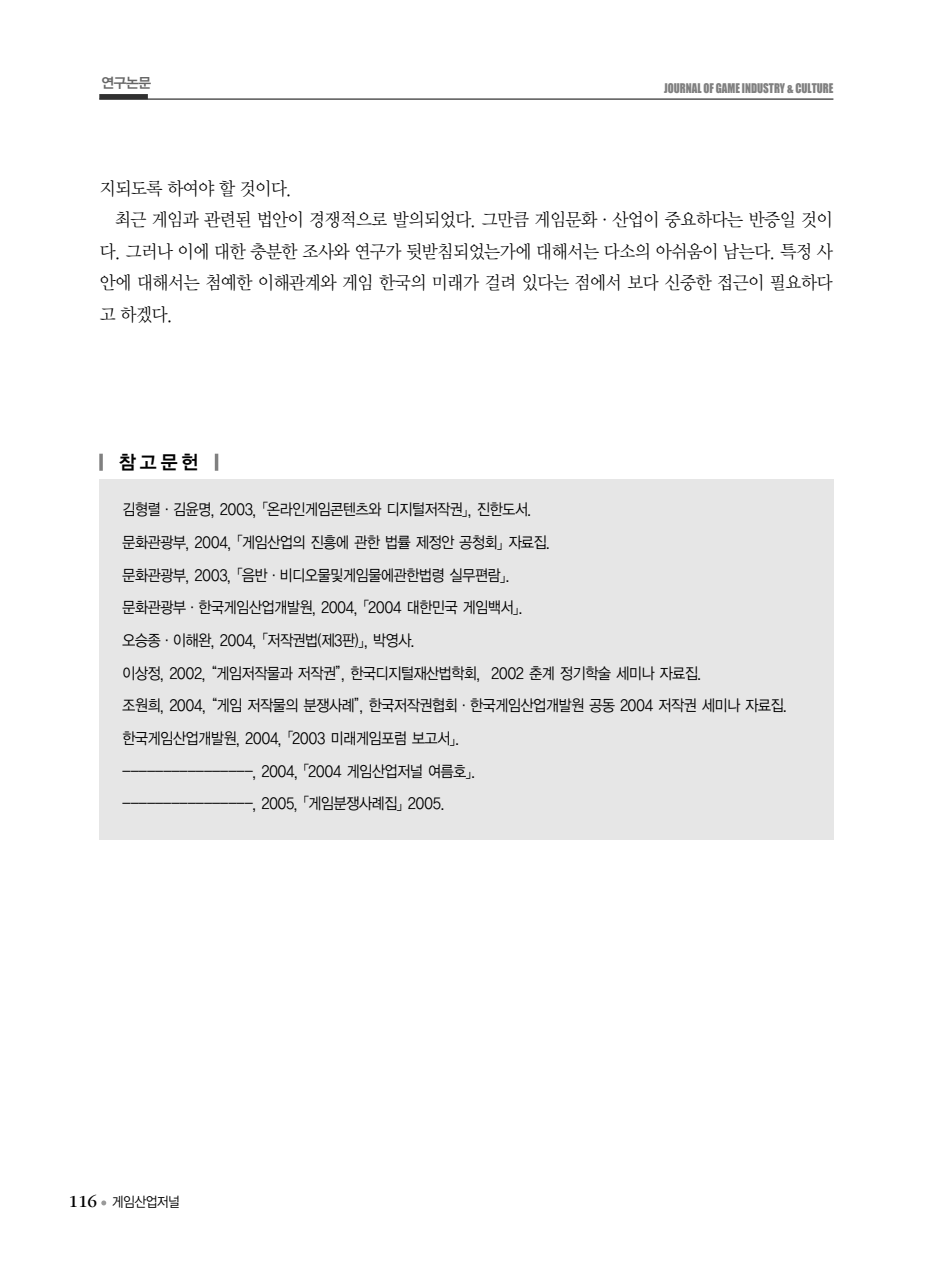
<style>
.page{position:relative;width:931px;height:1274px;background:#fff}
.page>*{position:absolute;margin:0;border:0;box-sizing:border-box;transform-origin:0 0}
.t1{font:19.25px "YGO14";color:#000;scale:.95 1}
.t2{font:18.38px "Y Mj O12";letter-spacing:-.095em;color:#000;scale:.94 1}
.t3{font:15.75px/32.7px "YGO12";letter-spacing:-.105em;color:#000;scale:.9 1}
.t4{font:14px "YGO12";letter-spacing:-.11em;color:#000;scale:.9 1}
.t5{font:14px "YGO14";color:#666}
.t6{font:12.25px "Impact";color:#808080;scale:.9 1}
.s1{font-family:"Garamand SW";font-size:17.5px}
</style>
<div class="page">
<svg style="left:101px;top:1200px;width:5px;height:5px"></svg>
<hr style="left:99px;top:99px;width:734px;height:1px;background:#000">
<div style="left:99px;top:94px;width:49px;height:5px;background:#303030"></div>
<div style="left:99px;top:479px;width:734px;height:360px;background:#e6e6e6"></div>
<svg style="left:99px;top:454px;width:4px;height:17px"></svg>
<hr style="left:215px;top:454px;width:3px;height:17px;background:#808080">
<p class="t5" style="left:101px;top:77px;width:52px">연구논문</p>
<p class="t6" style="left:664px;top:80px;width:190px">JOURNAL OF GAME INDUSTRY &amp; CULTURE</p>
<p class="t2" style="left:99px;top:180px;width:208px">지되도록 하여야 할 것이다.</p>
<p class="t2" style="left:114px;top:211px;width:767px">최근 게임과 관련된 법안이 경쟁적으로 발의되었다. 그만큼 게임문화·산업이 중요하다는 반증일 것이</p>
<p class="t2" style="left:99px;top:243px;width:783px">다. 그러나 이에 대한 충분한 조사와 연구가 뒷받침되었는가에 대해서는 다소의 아쉬움이 남는다. 특정 사</p>
<p class="t2" style="left:99px;top:274px;width:783px">안에 대해서는 첨예한 이해관계와 게임 한국의 미래가 걸려 있다는 점에서 보다 신중한 접근이 필요하다</p>
<p class="t2" style="left:99px;top:306px;width:81px">고 하겠다.</p>
<p class="t1" style="left:118px;top:454px;width:87px">참고문헌</p>
<p class="t3" style="left:122px;top:494px;width:741px">김형렬·김윤명, 2003, 「온라인게임콘텐츠와 디지털저작권」, 진한도서.<br>문화관광부, 2004, 「게임산업의 진흥에 관한 법률 제정안 공청회」자료집.<br>문화관광부, 2003, 「음반·비디오물및게임물에관한법령 실무편람」.<br>문화관광부·한국게임산업개발원, 2004, 「2004 대한민국 게임백서」.<br>오승종·이해완, 2004, 「저작권법(제3판)」, 박영사.<br>이상정, 2002, “게임저작물과 저작권”, 한국디지털재산법학회, 2002 춘계 정기학술 세미나 자료집.<br>조원희, 2004, “게임 저작물의 분쟁사례”, 한국저작권협회·한국게임산업개발원 공동 2004 저작권 세미나 자료집. 한국게임산업개발원, 2004, 「2003 미래게임포럼 보고서」.<br>----------------, 2004, 「2004 게임산업저널 여름호」.<br>----------------, 2005, 「게임분쟁사례집」2005.</p>
<p class="t4" style="left:68px;top:1196px;width:126px"><span class="s1">116</span> 게임산업저널</p>
</div>
